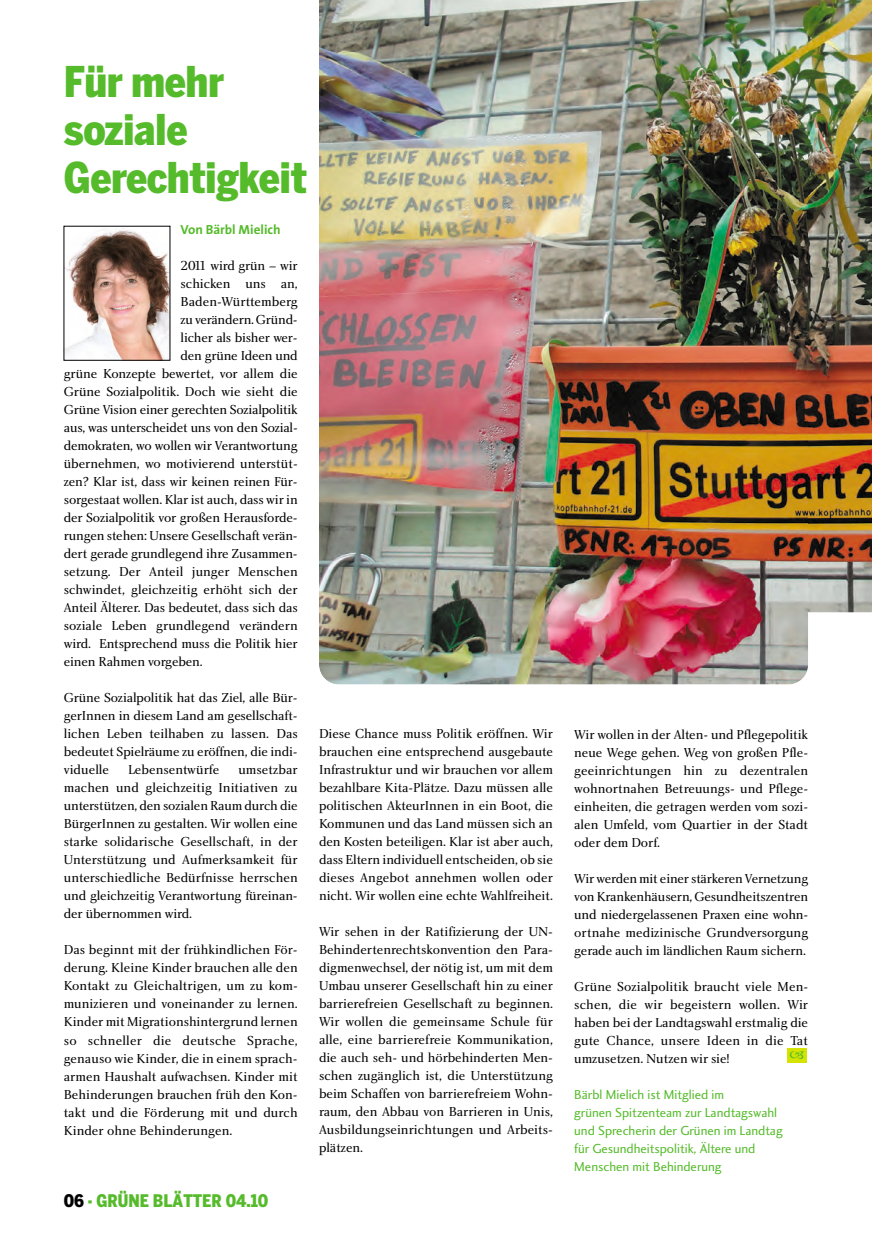
<style>
.page{position:relative;width:872px;height:1245px;background:#fff}
.page>*{position:absolute;margin:0;border:0;box-sizing:border-box;transform-origin:0 0}
.t1{font:900 42px/48px "Benton Sans Cond";letter-spacing:-.01em;color:#55bb2b}
.t2{font:900 17.25px "Benton Sans Cond";color:#55bb2b}
.t3{font:13.5px/18px "Charlotte Book Plain";letter-spacing:-.01em;color:#000;text-align:justify}
.t4{font:13.5px/18px "Charlotte Sans Book Plain";color:#55bb2b}
.t5{font:700 13.2px "The Sans";color:#55bb2b}
.s1{color:#000}
</style>
<div class="page">
<img style="left:63px;top:0;width:809px;height:1063px">
<svg style="left:790px;top:1051px;width:14px;height:8px"></svg>
<h1 class="t1" style="left:64px;top:62px;width:245px">Für mehr soziale<br>Gerechtigkeit</h1>
<p class="t5" style="left:181px;top:224px;width:101px">Von Bärbl Mielich</p>
<p class="t3" style="left:181px;top:258px;width:119px">2011 wird grün – wir</p>
<p class="t3" style="left:181px;top:276px;width:119px">schicken uns an,</p>
<p class="t3" style="left:181px;top:294px;width:119px">Baden-Württemberg</p>
<p class="t3" style="left:181px;top:312px;width:119px">zu verändern. Gründ-</p>
<p class="t3" style="left:181px;top:330px;width:119px">licher als bisher wer-</p>
<p class="t3" style="left:181px;top:348px;width:119px">den grüne Ideen und</p>
<p class="t3" style="left:64px;top:366px;width:235px">grüne Konzepte bewertet, vor allem die</p>
<p class="t3" style="left:64px;top:384px;width:235px">Grüne Sozialpolitik. Doch wie sieht die</p>
<p class="t3" style="left:64px;top:402px;width:235px">Grüne Vision einer gerechten Sozialpolitik</p>
<p class="t3" style="left:64px;top:420px;width:235px">aus, was unterscheidet uns von den Sozial-</p>
<p class="t3" style="left:64px;top:438px;width:235px">demokraten, wo wollen wir Verantwortung</p>
<p class="t3" style="left:64px;top:456px;width:235px">übernehmen, wo motivierend unterstüt-</p>
<p class="t3" style="left:64px;top:474px;width:235px">zen? Klar ist, dass wir keinen reinen Für-</p>
<p class="t3" style="left:64px;top:492px;width:235px">sorgestaat wollen. Klar ist auch, dass wir in</p>
<p class="t3" style="left:64px;top:510px;width:235px">der Sozialpolitik vor großen Herausforde-</p>
<p class="t3" style="left:64px;top:528px;width:235px">rungen stehen: Unsere Gesellschaft verän-</p>
<p class="t3" style="left:64px;top:546px;width:235px">dert gerade grundlegend ihre Zusammen-</p>
<p class="t3" style="left:64px;top:564px;width:235px">setzung. Der Anteil junger Menschen</p>
<p class="t3" style="left:64px;top:582px;width:235px">schwindet, gleichzeitig erhöht sich der</p>
<p class="t3" style="left:64px;top:600px;width:235px">Anteil Älterer. Das bedeutet, dass sich das</p>
<p class="t3" style="left:64px;top:618px;width:235px">soziale Leben grundlegend verändern</p>
<p class="t3" style="left:64px;top:636px;width:235px">wird. Entsprechend muss die Politik hier</p>
<p class="t3" style="left:64px;top:654px;width:140px">einen Rahmen vorgeben.</p>
<p class="t3" style="left:64px;top:690px;width:235px">Grüne Sozialpolitik hat das Ziel, alle Bür&shy;gerInnen in diesem Land am gesellschaft&shy;lichen Leben teilhaben zu lassen. Das bedeutet Spielräume zu eröffnen, die indi&shy;viduelle</p>
<p class="t3" style="left:128px;top:762px;width:93px">Lebensentwürfe</p>
<p class="t3" style="left:64px;top:762px;width:235px;text-indent:174px">umsetzbar machen und gleichzeitig Initiativen zu unterstützen, den sozialen Raum durch die BürgerInnen zu gestalten. Wir wollen eine starke solidarische Gesellschaft, in der Unterstützung und Aufmerksamkeit für unterschiedliche Bedürfnisse herrschen und gleichzeitig Verantwortung füreinan&shy;der übernommen wird.</p>
<p class="t3" style="left:64px;top:942px;width:235px">Das beginnt mit der frühkindlichen För&shy;derung. Kleine Kinder brauchen alle den Kontakt zu Gleichaltrigen, um zu kom&shy;munizieren und voneinander zu lernen.<br>Kinder mit Migrationshintergrund lernen so schneller die deutsche Sprache, genauso wie Kinder, die in einem sprach&shy;armen Haushalt aufwachsen. Kinder mit Behinderungen brauchen früh den Kon&shy;takt und die Förderung mit und durch Kinder ohne Behinderungen.</p>
<p class="t3" style="left:319px;top:726px;width:235px">Diese Chance muss Politik eröffnen. Wir brauchen eine entsprechend ausgebaute Infrastruktur und wir brauchen vor allem bezahlbare Kita-Plätze. Dazu müssen alle politischen AkteurInnen in ein Boot, die Kommunen und das Land müssen sich an den Kosten beteiligen. Klar ist aber auch, dass Eltern individuell entscheiden, ob sie dieses Angebot annehmen wollen oder nicht. Wir wollen eine echte Wahlfreiheit.</p>
<p class="t3" style="left:319px;top:924px;width:235px">Wir sehen in der Ratifizierung der UN-Behindertenrechtskonvention den Para&shy;digmenwechsel, der nötig ist, um mit dem Umbau unserer Gesellschaft hin zu einer barrierefreien Gesellschaft zu beginnen.<br>Wir wollen die gemeinsame Schule für alle, eine barrierefreie Kommunikation, die auch seh- und hörbehinderten Men&shy;schen zugänglich ist, die Unterstützung beim Schaffen von barrierefreiem Wohn&shy;raum, den Abbau von Barrieren in Unis, Ausbildungseinrichtungen und Arbeits&shy;plätzen.</p>
<p class="t2" style="left:64px;top:1194px;width:206px"><span class="s1">06</span> · GRÜNE BLÄTTER 04.10</p>
<p class="t3" style="left:574px;top:726px;width:235px">Wir wollen in der Alten- und Pflegepolitik neue Wege gehen. Weg von großen Pfle&shy;geeinrichtungen hin zu dezentralen wohnortnahen Betreuungs- und Pflege&shy;einheiten, die getragen werden vom sozi&shy;alen Umfeld, vom Quartier in der Stadt oder dem Dorf.</p>
<p class="t3" style="left:574px;top:870px;width:235px">Wir werden mit einer stärkeren Vernetzung von Krankenhäusern, Gesundheitszentren und niedergelassenen Praxen eine wohn&shy;ortnahe medizinische Grundversorgung gerade auch im ländlichen Raum sichern.</p>
<p class="t3" style="left:574px;top:978px;width:235px">Grüne Sozialpolitik braucht viele Men&shy;schen, die wir begeistern wollen. Wir haben bei der Landtagswahl erstmalig die gute Chance, unsere Ideen in die Tat umzusetzen. Nutzen wir sie!</p>
<p class="t4" style="left:574px;top:1086px;width:210px">Bärbl Mielich ist Mitglied im<br>grünen Spitzenteam zur Landtagswahl und Sprecherin der Grünen im Landtag für Gesundheitspolitik, Ältere und Menschen mit Behinderung</p>
</div>
